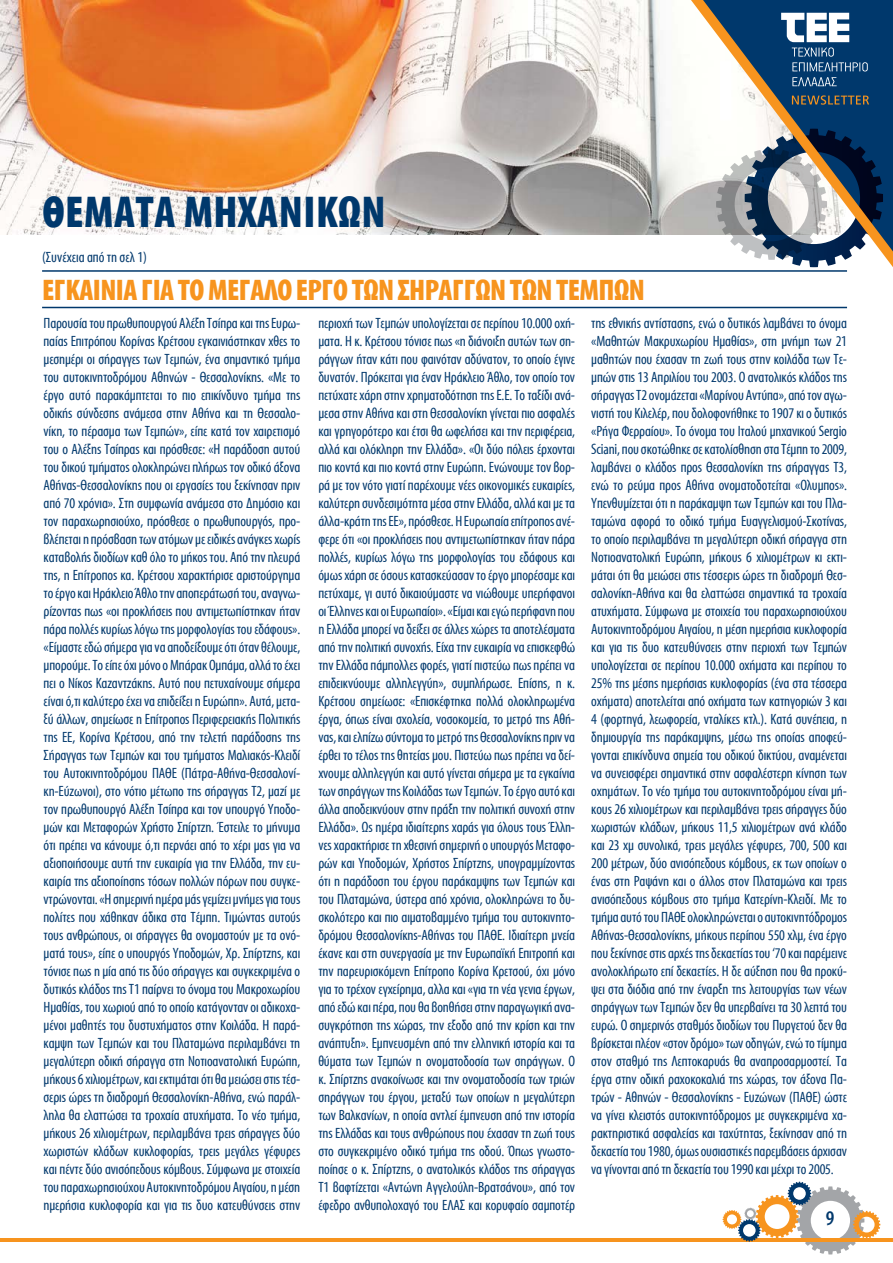
<style>
.page{position:relative;width:893px;height:1263px;background:#fff}
.page>*{position:absolute;margin:0;border:0;box-sizing:border-box;transform-origin:0 0}
.t1{font:700 45px "Myriad Condensed Greek";letter-spacing:.01em;color:#00386c}
.t2{font:700 30px "Myriad Condensed Greek";letter-spacing:-.02em;color:#f7941e}
.t3{font:500 21px "Myriad Condensed Greek";color:#00386c}
.t4{font:15px/18px "Myriad Condensed Greek";letter-spacing:-.01em;color:#00386c;text-align:justify}
</style>
<div class="page">
<hr style="left:0;top:1238px;width:893px;height:3px;background:#f7941e">
<svg style="left:723px;top:1182px;width:157px;height:72px"></svg>
<img style="left:0;top:0;width:691px;height:234px">
<svg style="left:691px;top:0;width:202px;height:267px"></svg>
<svg style="left:792px;top:95px;width:77px;height:10px"></svg>
<svg style="left:781px;top:13px;width:87px;height:58px"></svg>
<svg style="left:792px;top:77px;width:45px;height:9px"></svg>
<hr style="left:42px;top:270px;width:805px;height:2px;background:#00386c">
<hr style="left:42px;top:307px;width:805px;height:1px;background:#00386c">
<h1 class="t1" style="left:43px;top:189px;width:345px">ΘΕΜΑΤΑ ΜΗΧΑΝΙΚΩΝ</h1>
<p class="t4" style="left:42px;top:248px;width:106px">(Συνέχεια από τη σελ 1)</p>
<h2 class="t2" style="left:42px;top:274px;width:37px">Εγκαίνια</h2>
<h2 class="t2" style="left:141px;top:274px;width:272px">γιατομεγάλο έργοτων σηρά</h2>
<h2 class="t2" style="left:452px;top:274px;width:178px">γγων των Τεμπών</h2>
<p class="t4" style="left:44px;top:314px;width:258px">Παρουσία του πρωθυπουργού Αλέξη Τσίπρα και της Ευρω&shy;παίας Επιτρόπου Κορίνας Κρέτσου εγκαινιάστηκαν χθες το μεσημέρι οι σήραγγες των Τεμπών, ένα σημαντικό τμήμα του αυτοκινητοδρόμου Αθηνών - Θεσσαλονίκης. «Με το έργο αυτό παρακάμπτεται το πιο επικίνδυνο τμήμα της οδικής σύνδεσης ανάμεσα στην Αθήνα και τη Θεσσαλο&shy;νίκη, το πέρασμα των Τεμπών», είπε κατά τον χαιρετισμό του ο Αλέξης Τσίπρας και πρόσθεσε: «Η παράδοση αυτού του δικού τμήματος ολοκληρώνει πλήρως τον οδικό άξονα Αθήνας-Θεσσαλονίκης που οι εργασίες του ξεκίνησαν πριν από 70 χρόνια». Στη συμφωνία ανάμεσα στο Δημόσιο και τον παραχωρησιούχο, πρόσθεσε ο πρωθυπουργός, προ&shy;βλέπεται η πρόσβαση των ατόμων με ειδικές ανάγκες χωρίς καταβολής διοδίων καθ όλο το μήκος του. Από την πλευρά της, η Επίτροπος κα. Κρέτσου χαρακτήρισε αριστούργημα το έργο και Ηράκλειο Άθλο την αποπεράτωσή του, αναγνω&shy;ρίζοντας πως «οι προκλήσεις που αντιμετωπίστηκαν ήταν πάρα πολλές κυρίως λόγω της μορφολογίας του εδάφους». «Είμαστε εδώ σήμερα για να αποδείξουμε ότι όταν θέλουμε, μπορούμε. Το είπε όχι μόνο ο Μπάρακ Ομπάμα, αλλά το έχει πει ο Νίκος Καζαντζάκης. Αυτό που πετυχαίνουμε σήμερα είναι ό,τι καλύτερο έχει να επιδείξει η Ευρώπη». Αυτά, μετα&shy;ξύ άλλων, σημείωσε η Επίτροπος Περιφερειακής Πολιτικής της ΕΕ, Κορίνα Κρέτσου, από την τελετή παράδοσης της Σήραγγας των Τεμπών και του τμήματος Μαλιακός-Κλειδί του Αυτοκινητοδρόμου ΠΑΘΕ (Πάτρα-Αθήνα-Θεσσαλονί&shy;κη-Εύζωνοι), στο νότιο μέτωπο της σήραγγας Τ2, μαζί με τον πρωθυπουργό Αλέξη Τσίπρα και τον υπουργό Υποδο&shy;μών και Μεταφορών Χρήστο Σπίρτζη. Έστειλε το μήνυμα ότι πρέπει να κάνουμε ό,τι περνάει από το χέρι μας για να αξιοποιήσουμε αυτή την ευκαιρία για την Ελλάδα, την ευ&shy;καιρία της αξιοποίησης τόσων πολλών πόρων που συγκε&shy;ντρώνονται. «Η σημερινή ημέρα μάς γεμίζει μνήμες για τους πολίτες που χάθηκαν άδικα στα Τέμπη. Τιμώντας αυτούς τους ανθρώπους, οι σήραγγες θα ονομαστούν με τα ονό&shy;ματά τους», είπε ο υπουργός Υποδομών, Χρ. Σπίρτζης, και τόνισε πως η μία από τις δύο σήραγγες και συγκεκριμένα ο δυτικός κλάδος της Τ1 παίρνει το όνομα του Μακροχωρίου Ημαθίας, του χωριού από το οποίο κατάγονταν οι αδικοχα&shy;μένοι μαθητές του δυστυχήματος στην Κοιλάδα. Η παρά&shy;καμψη των Τεμπών και του Πλαταμώνα περιλαμβάνει τη μεγαλύτερη οδική σήραγγα στη Νοτιοανατολική Ευρώπη, μήκους 6 χιλιομέτρων, και εκτιμάται ότι θα μειώσει στις τέσ&shy;σερις ώρες τη διαδρομή Θεσσαλονίκη-Αθήνα, ενώ παράλ&shy;ληλα θα ελαττώσει τα τροχαία ατυχήματα. Το νέο τμήμα, μήκους 26 χιλιομέτρων, περιλαμβάνει τρεις σήραγγες δύο χωριστών κλάδων κυκλοφορίας, τρεις μεγάλες γέφυρες και πέντε δύο ανισόπεδους κόμβους. Σύμφωνα με στοιχεία του παραχωρησιούχου Αυτοκινητοδρόμου Αιγαίου, η μέση ημερήσια κυκλοφορία και για τις δυο κατευθύνσεις στην</p>
<p class="t4" style="left:318px;top:314px;width:258px">περιοχή των Τεμπών υπολογίζεται σε περίπου 10.000 οχή&shy;ματα. Η κ. Κρέτσου τόνισε πως «η διάνοιξη αυτών των ση&shy;ράγγων ήταν κάτι που φαινόταν αδύνατον, το οποίο έγινε δυνατόν. Πρόκειται για έναν Ηράκλειο Άθλο, τον οποίο τον πετύχατε χάρη στην χρηματοδότηση της Ε.Ε. Το ταξίδι ανά&shy;μεσα στην Αθήνα και στη Θεσσαλονίκη γίνεται πιο ασφαλές και γρηγορότερο και έτσι θα ωφελήσει και την περιφέρεια, αλλά και ολόκληρη την Ελλάδα». «Οι δύο πόλεις έρχονται πιο κοντά και πιο κοντά στην Ευρώπη. Ενώνουμε τον βορ&shy;ρά με τον νότο γιατί παρέχουμε νέες οικονομικές ευκαιρίες, καλύτερη συνδεσιμότητα μέσα στην Ελλάδα, αλλά και με τα άλλα-κράτη της ΕΕ», πρόσθεσε. Η Ευρωπαία επίτροπος ανέ&shy;φερε ότι «οι προκλήσεις που αντιμετωπίστηκαν ήταν πάρα πολλές, κυρίως λόγω της μορφολογίας του εδάφους και όμως χάρη σε όσους κατασκεύασαν το έργο μπορέσαμε και πετύχαμε, γι αυτό δικαιούμαστε να νιώθουμε υπερήφανοι οι Έλληνες και οι Ευρωπαίοι». «Είμαι και εγώ περήφανη που η Ελλάδα μπορεί να δείξει σε άλλες χώρες τα αποτελέσματα από την πολιτική συνοχής. Είχα την ευκαιρία να επισκεφθώ την Ελλάδα πάμπολλες φορές, γιατί πιστεύω πως πρέπει να επιδεικνύουμε αλληλεγγύη», συμπλήρωσε. Επίσης, η κ.<br>Κρέτσου σημείωσε: «Επισκέφτηκα πολλά ολοκληρωμένα έργα, όπως είναι σχολεία, νοσοκομεία, το μετρό της Αθή&shy;νας, και ελπίζω σύντομα το μετρό της Θεσσαλονίκης πριν να έρθει το τέλος της θητείας μου. Πιστεύω πως πρέπει να δεί&shy;χνουμε αλληλεγγύη και αυτό γίνεται σήμερα με τα εγκαίνια των σηράγγων της Κοιλάδας των Τεμπών. Το έργο αυτό και άλλα αποδεικνύουν στην πράξη την πολιτική συνοχή στην Ελλάδα». Ως ημέρα ιδιαίτερης χαράς για όλους τους Έλλη&shy;νες χαρακτήρισε τη χθεσινή σημερινή ο υπουργός Μεταφο&shy;ρών και Υποδομών, Χρήστος Σπίρτζης, υπογραμμίζοντας ότι η παράδοση του έργου παράκαμψης των Τεμπών και του Πλαταμώνα, ύστερα από χρόνια, ολοκληρώνει το δυ&shy;σκολότερο και πιο αιματοβαμμένο τμήμα του αυτοκινητο&shy;δρόμου Θεσσαλονίκης-Αθήνας του ΠΑΘΕ. Ιδιαίτερη μνεία έκανε και στη συνεργασία με την Ευρωπαϊκή Επιτροπή και την παρευρισκόμενη Επίτροπο Κορίνα Κρετσού, όχι μόνο για το τρέχον εγχείρημα, αλλα και «για τη νέα γενια έργων, από εδώ και πέρα, που θα βοηθήσει στην παραγωγική ανα&shy;συγκρότηση της χώρας, την εξοδο από την κρίση και την ανάπτυξη». Εμπνευσμένη από την ελληνική ιστορία και τα θύματα των Τεμπών η ονοματοδοσία των σηράγγων. Ο κ. Σπίρτζης ανακοίνωσε και την ονοματοδοσία των τριών σηράγγων του έργου, μεταξύ των οποίων η μεγαλύτερη των Βαλκανίων, η οποία αντλεί έμπνευση από την ιστορία της Ελλάδας και τους ανθρώπους που έχασαν τη ζωή τους στο συγκεκριμένο οδικό τμήμα της οδού. Όπως γνωστο&shy;ποίησε ο κ. Σπίρτζης, ο ανατολικός κλάδος της σήραγγας Τ1 βαφτίζεται «Αντώνη Αγγελούλη-Βρατσάνου», από τον έφεδρο ανθυπολοχαγό του ΕΛΑΣ και κορυφαίο σαμποτέρ</p>
<p class="t4" style="left:591px;top:314px;width:257px">της εθνικής αντίστασης, ενώ ο δυτικός λαμβάνει το όνομα «Μαθητών Μακρυχωρίου Ημαθίας», στη μνήμη των 21 μαθητών που έχασαν τη ζωή τους στην κοιλάδα των Τε&shy;μπών στις 13 Απριλίου του 2003. Ο ανατολικός κλάδος της σήραγγας Τ2 ονομάζεται «Μαρίνου Αντύπα», από τον αγω&shy;νιστή του Κιλελέρ, που δολοφονήθηκε το 1907 κι ο δυτικός «Ρήγα Φερραίου». Το όνομα του Ιταλού μηχανικού Sergio Sciani, που σκοτώθηκε σε κατολίσθηση στα Τέμπη το 2009, λαμβάνει ο κλάδος προς Θεσσαλονίκη της σήραγγας Τ3, ενώ το ρεύμα προς Αθήνα ονοματοδοτείται «Ολυμπος».<br>Υπενθυμίζεται ότι η παράκαμψη των Τεμπών και του Πλα&shy;ταμώνα αφορά το οδικό τμήμα Ευαγγελισμού-Σκοτίνας, το οποίο περιλαμβάνει τη μεγαλύτερη οδική σήραγγα στη Νοτιοανατολική Ευρώπη, μήκους 6 χιλιομέτρων κι εκτι&shy;μάται ότι θα μειώσει στις τέσσερις ώρες τη διαδρομή Θεσ&shy;σαλονίκη-Αθήνα και θα ελαττώσει σημαντικά τα τροχαία ατυχήματα. Σύμφωνα με στοιχεία του παραχωρησιούχου Αυτοκινητοδρόμου Αιγαίου, η μέση ημερήσια κυκλοφορία και για τις δυο κατευθύνσεις στην περιοχή των Τεμπών υπολογίζεται σε περίπου 10.000 οχήματα και περίπου το 25% της μέσης ημερήσιας κυκλοφορίας (ένα στα τέσσερα οχήματα) αποτελείται από οχήματα των κατηγοριών 3 και 4 (φορτηγά, λεωφορεία, νταλίκες κτλ.). Κατά συνέπεια, η δημιουργία της παράκαμψης, μέσω της οποίας αποφεύ&shy;γονται επικίνδυνα σημεία του οδικού δικτύου, αναμένεται να συνεισφέρει σημαντικά στην ασφαλέστερη κίνηση των οχημάτων. Το νέο τμήμα του αυτοκινητοδρόμου είναι μή&shy;κους 26 χιλιομέτρων και περιλαμβάνει τρεις σήραγγες δύο χωριστών κλάδων, μήκους 11,5 χιλιομέτρων ανά κλάδο και 23 χμ συνολικά, τρεις μεγάλες γέφυρες, 700, 500 και 200 μέτρων, δύο ανισόπεδους κόμβους, εκ των οποίων ο ένας στη Ραψάνη και ο άλλος στον Πλαταμώνα και τρεις ανισόπεδους κόμβους στο τμήμα Κατερίνη-Κλειδί. Με το τμήμα αυτό του ΠΑΘΕ ολοκληρώνεται ο αυτοκινητόδρομος Αθήνας-Θεσσαλονίκης, μήκους περίπου 550 χλμ, ένα έργο που ξεκίνησε στις αρχές της δεκαετίας του ‘70 και παρέμεινε ανολοκλήρωτο επί δεκαετίες. Η δε αύξηση που θα προκύ&shy;ψει στα διόδια από την έναρξη της λειτουργίας των νέων σηράγγων των Τεμπών δεν θα υπερβαίνει τα 30 λεπτά του ευρώ. Ο σημερινός σταθμός διοδίων του Πυργετού δεν θα βρίσκεται πλέον «στον δρόμο» των οδηγών, ενώ το τίμημα στον σταθμό της Λεπτοκαρυάς θα αναπροσαρμοστεί. Τα έργα στην οδική ραχοκοκαλιά της χώρας, τον άξονα Πα&shy;τρών - Αθηνών - Θεσσαλονίκης - Ευζώνων (ΠΑΘΕ) ώστε να γίνει κλειστός αυτοκινητόδρομος με συγκεκριμένα χα&shy;ρακτηριστικά ασφαλείας και ταχύτητας, ξεκίνησαν από τη δεκαετία του 1980, όμως ουσιαστικές παρεμβάσεις άρχισαν να γίνονται από τη δεκαετία του 1990 και μέχρι το 2005.</p>
<h3 class="t3" style="left:826px;top:1208px;width:10px">9</h3>
</div>
